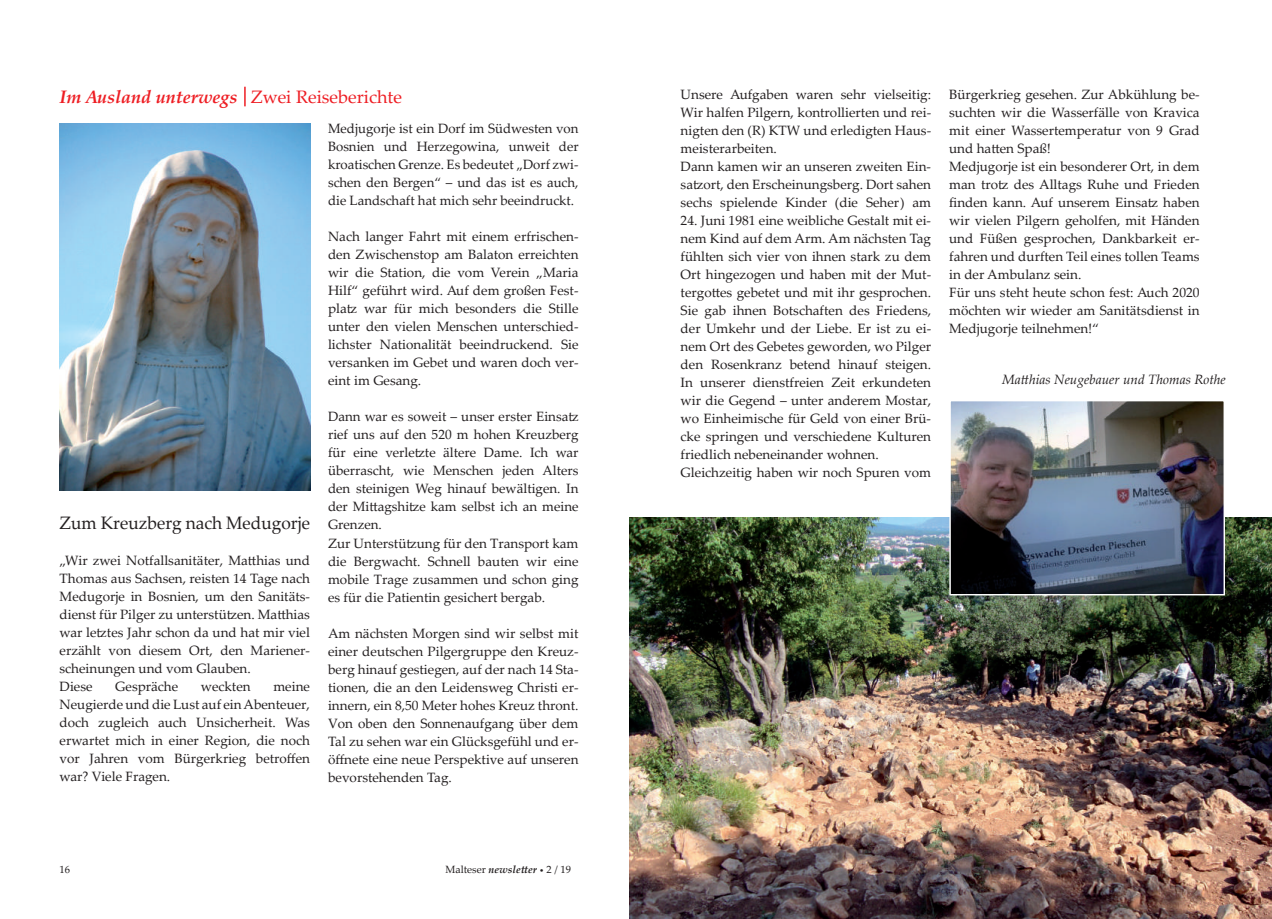
<style>
.page{position:relative;width:1272px;height:919px;background:#fff}
.page>*{position:absolute;margin:0;border:0;box-sizing:border-box;transform-origin:0 0}
.t1{font:italic 700 18px "Palatino Linotype";color:#ee1d23}
.t2{font:18px "Palatino Linotype";color:#231f20;scale:.96 1}
.t3{font:13.5px/18px "Palatino Linotype";color:#231f20}
.t4{font:italic 13.5px "Palatino Linotype";color:#231f20}
.t5{font:10.5px "Palatino Linotype";color:#231f20}
.s1{font-weight:400;font-style:normal}
.s2{font-weight:700;font-style:italic}
.s3{font-size:7.5px}
</style>
<div class="page">
<img style="left:60px;top:123px;width:250px;height:367px">
<img style="left:629px;top:517px;width:642px;height:401px">
<img style="left:951px;top:402px;width:271px;height:191px">
<div style="left:949px;top:400px;width:275px;height:195px;border:1px solid #fff"></div>
<svg style="left:244px;top:87px;width:2px;height:19px"></svg>
<h1 class="t1" style="left:60px;top:84px;width:344px">Im Ausland unterwegs <span class="s1">Zwei Reiseberichte</span></h1>
<h1 class="t2" style="left:60px;top:510px;width:262px">Zum Kreuzberg nach Medugorje</h1>
<p class="t3" style="left:60px;top:551px;width:252px">„Wir zwei Notfallsanitäter, Matthias und Thomas aus Sachsen, reisten 14 Tage nach Medugorje in Bosnien, um den Sanitäts&shy;dienst für Pilger zu unterstützen. Matthias war letztes Jahr schon da und hat mir viel erzählt von diesem Ort, den Mariener&shy;scheinungen und vom Glauben.<br>Diese</p>
<p class="t3" style="left:115px;top:677px;width:65px">Gespräche</p>
<p class="t3" style="left:201px;top:677px;width:51px">weckten</p>
<p class="t3" style="left:60px;top:677px;width:252px;text-align:justify;text-indent:214px">meine Neugierde und die Lust auf ein Abenteuer, doch zugleich auch Unsicherheit. Was erwartet mich in einer Region, die noch vor Jahren vom Bürgerkrieg betroffen war? Viele Fragen.</p>
<p class="t3" style="left:328px;top:119px;width:252px;text-align:justify">Medjugorje ist ein Dorf im Südwesten von Bosnien und Herzegowina, unweit der kroatischen Grenze. Es bedeutet „Dorf zwi&shy;schen den Bergen“ – und das ist es auch, die Landschaft hat mich sehr beeindruckt.</p>
<p class="t3" style="left:328px;top:227px;width:252px;text-align:justify">Nach langer Fahrt mit einem erfrischen&shy;den Zwischenstop am Balaton erreichten wir die Station, die vom Verein „Maria Hilf“ geführt wird. Auf dem großen Fest&shy;platz war für mich besonders die Stille unter den vielen Menschen unterschied&shy;lichster Nationalität beeindruckend. Sie versanken im Gebet und waren doch ver&shy;eint im Gesang.</p>
<p class="t3" style="left:328px;top:407px;width:252px">Dann war es soweit – unser erster Einsatz rief uns auf den 520 m hohen Kreuzberg für eine verletzte ältere Dame. Ich war überrascht, wie Menschen jeden Alters den steinigen Weg hinauf bewältigen. In der Mittagshitze kam selbst ich an meine Grenzen.<br>Zur Unterstützung für den Transport kam die Bergwacht. Schnell bauten wir eine mobile Trage zusammen und schon ging es für die Patientin gesichert bergab.</p>
<p class="t3" style="left:328px;top:623px;width:252px;text-align:justify">Am nächsten Morgen sind wir selbst mit einer deutschen Pilgergruppe den Kreuz&shy;berg hinauf gestiegen, auf der nach 14 Sta&shy;tionen, die an den Leidensweg Christi er&shy;innern, ein 8,50 Meter hohes Kreuz thront.<br>Von oben den Sonnenaufgang über dem Tal zu sehen war ein Glücksgefühl und er&shy;öffnete eine neue Perspektive auf unseren bevorstehenden Tag.</p>
<p class="t5" style="left:60px;top:861px;width:12px">16</p>
<p class="t5" style="left:445px;top:861px;width:127px">Malteser <span class="s2">newsletter</span> <span class="s3">•</span> 2 / 19</p>
<p class="t3" style="left:680px;top:85px;width:252px">Unsere Aufgaben waren sehr vielseitig:<br>Wir halfen Pilgern, kontrollierten und rei&shy;nigten den (R) KTW und erledigten Haus&shy;meisterarbeiten.<br>Dann kamen wir an unseren zweiten Ein&shy;satzort, den Erscheinungsberg. Dort sahen sechs spielende Kinder (die Seher) am</p>
<p class="t3" style="left:680px;top:211px;width:252px">24. Juni 1981 eine weibliche Gestalt mit ei&shy;nem Kind auf dem Arm. Am nächsten Tag fühlten sich vier von ihnen stark zu dem Ort hingezogen und haben mit der Mut&shy;tergottes gebetet und mit ihr gesprochen.<br>Sie gab ihnen Botschaften des Friedens, der Umkehr und der Liebe. Er ist zu ei&shy;nem Ort des Gebetes geworden, wo Pilger den Rosenkranz betend hinauf steigen.<br>In unserer dienstfreien Zeit erkundeten wir die Gegend – unter anderem Mostar, wo Einheimische für Geld von einer Brü&shy;cke springen und verschiedene Kulturen friedlich nebeneinander wohnen.<br>Gleichzeitig haben wir noch Spuren vom</p>
<p class="t3" style="left:949px;top:85px;width:252px">Bürgerkrieg gesehen. Zur Abkühlung be&shy;suchten wir die Wasserfälle von Kravica mit einer Wassertemperatur von 9 Grad und hatten Spaß!<br>Medjugorje ist ein besonderer Ort, in dem man trotz des Alltags Ruhe und Frieden finden kann. Auf unserem Einsatz haben wir vielen Pilgern geholfen, mit Händen und Füßen gesprochen, Dankbarkeit er&shy;fahren und durften Teil eines tollen Teams in der Ambulanz sein.<br>Für uns steht heute schon fest: Auch 2020 möchten wir wieder am Sanitätsdienst in Medjugorje teilnehmen!“</p>
<p class="t4" style="left:1002px;top:370px;width:225px">Matthias Neugebauer und Thomas Rothe</p>
</div>
